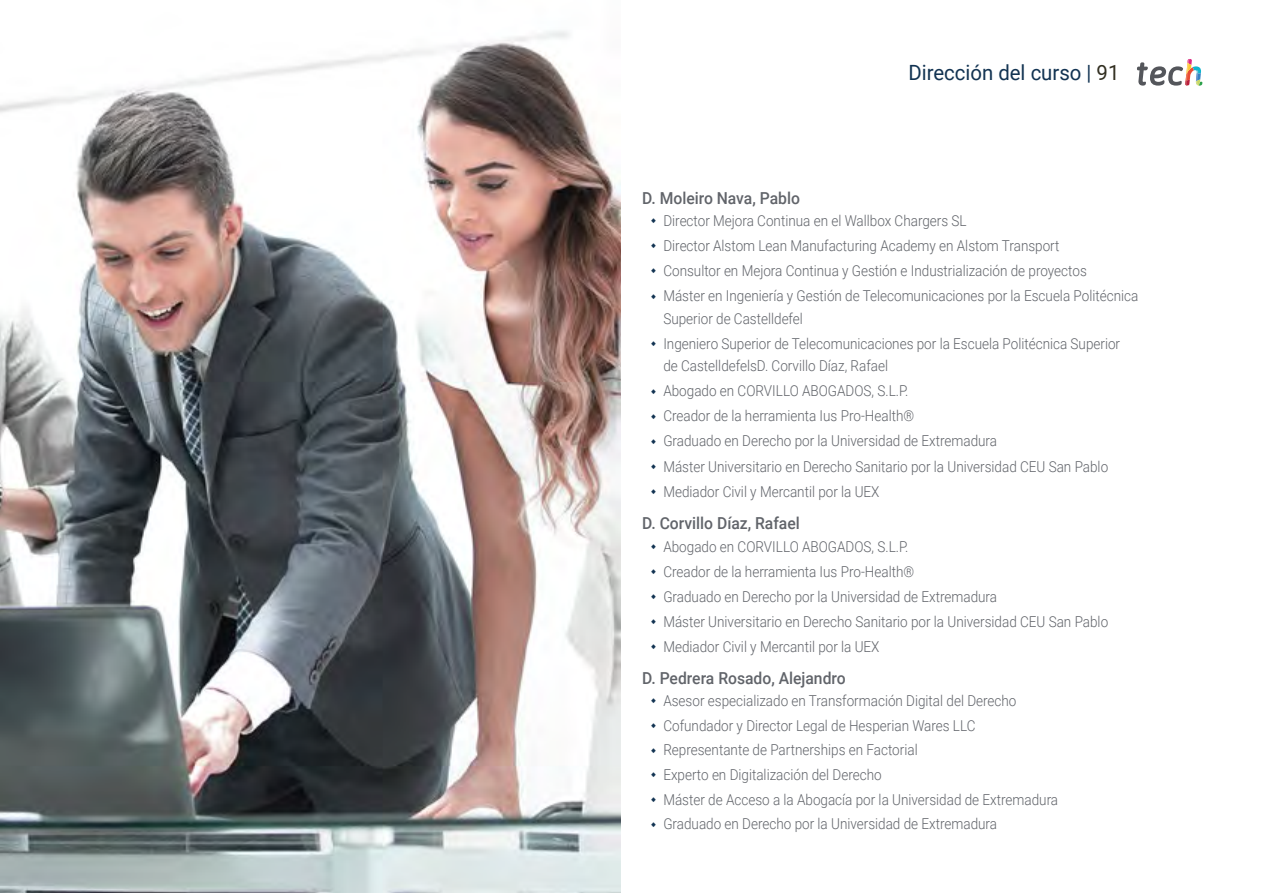
<style>
.page{position:relative;width:1263px;height:893px;background:#fff}
.page>*{position:absolute;margin:0;border:0;box-sizing:border-box;transform-origin:0 0}
.t1{font:21px "Roboto";color:#123352}
.t2{font:500 16.5px "Roboto";color:#61646a;scale:.95 1}
.t3{font:300 15px/25px "Roboto";color:#61646a;scale:.9 1}
.s1{color:#312e20}
</style>
<div class="page">
<img style="left:0;top:30px;width:621px;height:863px">
<svg style="left:1137px;top:59px;width:65px;height:27px"></svg>
<h1 class="t1" style="left:908px;top:57px;width:213px">Dirección del curso | <span class="s1">91</span></h1>
<p class="t2" style="left:642px;top:186px;width:168px">D. Moleiro Nava, Pablo</p>
<p class="t3" style="left:663px;top:208px;width:529px">Director Mejora Continua en el Wallbox Chargers SL<br>Director Alstom Lean Manufacturing Academy en Alstom Transport<br>Consultor en Mejora Continua y Gestión e Industrialización de proyectos<br>Máster en Ingeniería y Gestión de Telecomunicaciones por la Escuela Politécnica</p>
<p class="t3" style="left:663px;top:305px;width:509px">Superior de Castelldefel<br>Ingeniero Superior de Telecomunicaciones por la Escuela Politécnica Superior</p>
<p class="t3" style="left:663px;top:353px;width:496px">de CastelldefelsD. Corvillo Díaz, Rafael<br>Abogado en CORVILLO ABOGADOS, S.L.P.<br>Creador de la herramienta Ius Pro-Health®<br>Graduado en Derecho por la Universidad de Extremadura<br>Máster Universitario en Derecho Sanitario por la Universidad CEU San Pablo Mediador Civil y Mercantil por la UEX</p>
<p class="t2" style="left:642px;top:512px;width:168px">D. Corvillo Díaz, Rafael</p>
<p class="t3" style="left:663px;top:533px;width:496px">Abogado en CORVILLO ABOGADOS, S.L.P.<br>Creador de la herramienta Ius Pro-Health®<br>Graduado en Derecho por la Universidad de Extremadura<br>Máster Universitario en Derecho Sanitario por la Universidad CEU San Pablo Mediador Civil y Mercantil por la UEX</p>
<p class="t2" style="left:642px;top:667px;width:216px">D. Pedrera Rosado, Alejandro</p>
<p class="t3" style="left:663px;top:688px;width:440px;line-height:24.6px">Asesor especializado en Transformación Digital del Derecho Cofundador y Director Legal de Hesperian Wares LLC Representante de Partnerships en Factorial<br>Experto en Digitalización del Derecho<br>Máster de Acceso a la Abogacía por la Universidad de Extremadura Graduado en Derecho por la Universidad de Extremadura</p>
</div>
